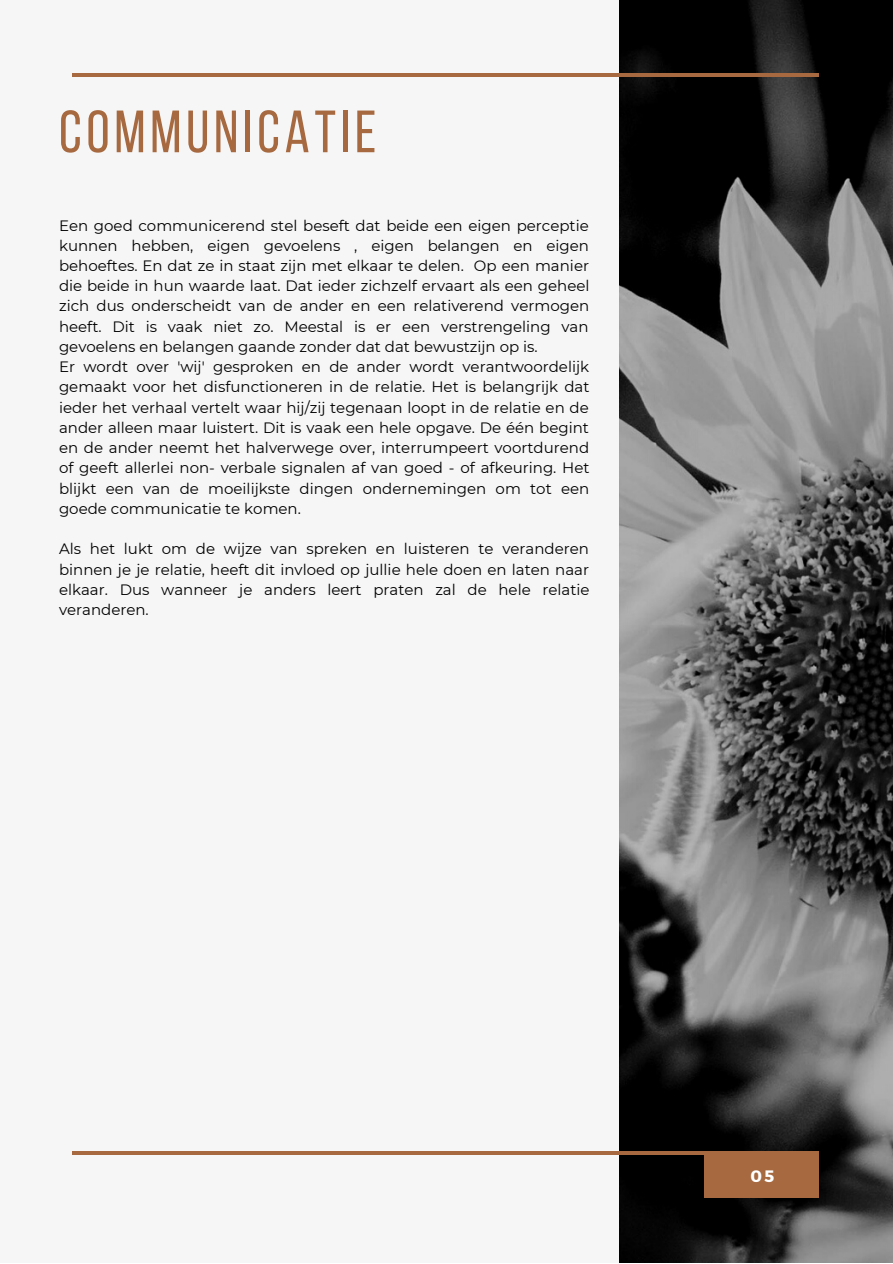
<style>
.page{position:relative;width:893px;height:1264px;background:#fff}
.page>*{position:absolute;margin:0;border:0;box-sizing:border-box;transform-origin:0 0}
.t1{font:59.55px "Bebas Neue";letter-spacing:.08em;color:#a66940}
.t2{font:700 16.5px "Montserrat";color:#fff}
.t3{font:15px/20.2px "Montserrat";color:#000;text-align:justify}
</style>
<div class="page">
<div style="left:0;top:0;width:892px;height:1262px;background:#f6f6f6"></div>
<img style="left:619px;top:0;width:273px;height:1262px">
<hr style="left:72px;top:73px;width:747px;height:4px;background:#a66940">
<div style="left:704px;top:1151px;width:114px;height:46px;background:#a66940"></div>
<hr style="left:72px;top:1151px;width:747px;height:3px;background:#a66940">
<p class="t1" style="left:59px;top:107px;width:319px">COMMUNICATIE</p>
<p class="t3" style="left:59px;top:215px;width:532px">Een goed communicerend stel beseft dat beide een eigen perceptie kunnen hebben, eigen gevoelens , eigen belangen en eigen behoeftes. En dat ze in staat zijn met elkaar te delen. Op een manier die beide in hun waarde laat. Dat ieder zichzelf ervaart als een geheel zich dus onderscheidt van de ander en een relativerend vermogen heeft. Dit is vaak niet zo. Meestal is er een verstrengeling van gevoelens en belangen gaande zonder dat dat bewustzijn op is.</p>
<p class="t3" style="left:59px;top:357px;width:532px">Er wordt over 'wij' gesproken en de ander wordt verantwoordelijk gemaakt voor het disfunctioneren in de relatie. Het is belangrijk dat ieder het verhaal vertelt waar hij/zij tegenaan loopt in de relatie en de ander alleen maar luistert. Dit is vaak een hele opgave. De één begint en de ander neemt het halverwege over, interrumpeert voortdurend of geeft allerlei non- verbale signalen af van goed - of afkeuring. Het blijkt een van de moeilijkste dingen ondernemingen om tot een goede communicatie te komen.</p>
<p class="t3" style="left:59px;top:539px;width:532px">Als het lukt om de wijze van spreken en luisteren te veranderen binnen je je relatie, heeft dit invloed op jullie hele doen en laten naar elkaar. Dus wanneer je anders leert praten zal de hele relatie veranderen.</p>
<p class="t2" style="left:750px;top:1165px;width:25px">05</p>
</div>
